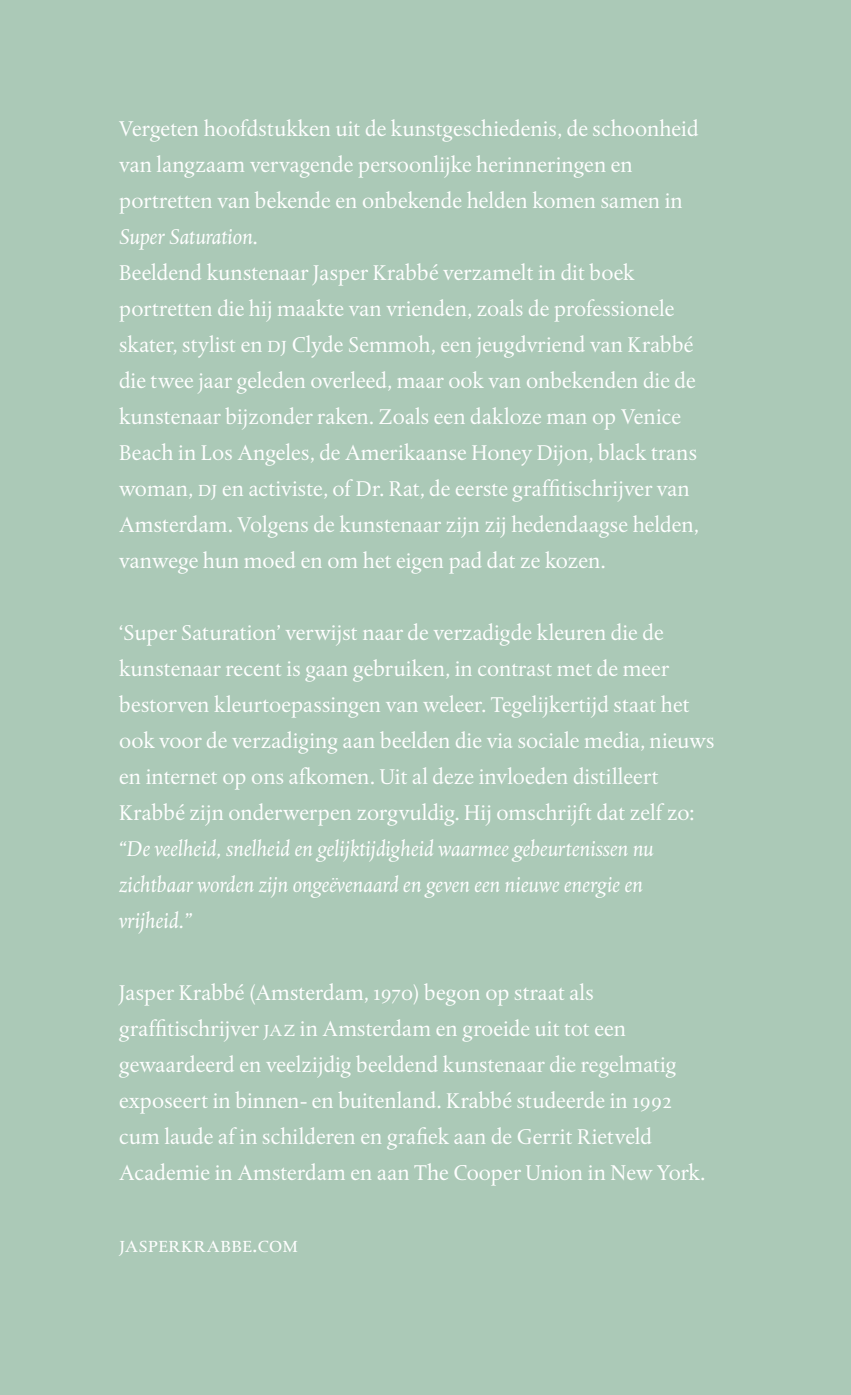
<style>
.page{position:relative;width:851px;height:1395px;background:#fff}
.page>*{position:absolute;margin:0;border:0;box-sizing:border-box;transform-origin:0 0}
.t1{font:22.5px/36px "DTL Albertina ST";color:#fff}
.t2{font:italic 22.5px/36px "DTL Albertina ST";color:#fff}
.t3{font:22.5px "DTL Albertina T Caps";letter-spacing:-.005em;color:#fff}
.s1{font-style:italic}
.s2{font-family:"DTL Albertina T Caps"}
</style>
<div class="page">
<div style="left:0;top:0;width:850px;height:1395px;background:#abc9b7"></div>
<p class="t1" style="left:119px;top:110px;width:581px">Vergeten hoofdstukken uit de kunstgeschiedenis, de schoonheid van langzaam vervagende persoonlijke herinneringen en portretten van bekende en onbekende helden komen samen in <span class="s1">Super Saturation</span>.<br>Beeldend kunstenaar Jasper Krabbé verzamelt in dit boek portretten die hij maakte van vrienden, zoals de professionele skater, stylist en <span class="s2">dj</span> Clyde Semmoh, een jeugdvriend van Krabbé die twee jaar geleden overleed, maar ook van onbekenden die de kunstenaar bijzonder raken. Zoals een dakloze man op Venice Beach in Los Angeles, de Amerikaanse Honey Dijon, black trans woman, <span class="s2">dj</span> en activiste, of Dr. Rat, de eerste graffitischrijver van Amsterdam. Volgens de kunstenaar zijn zij hedendaagse helden, vanwege hun moed en om het eigen pad dat ze kozen.</p>
<p class="t1" style="left:119px;top:614px;width:597px">‘Super Saturation’ verwijst naar de verzadigde kleuren die de kunstenaar recent is gaan gebruiken, in contrast met de meer bestorven kleurtoepassingen van weleer. Tegelijkertijd staat het ook voor de verzadiging aan beelden die via sociale media, nieuws en internet op ons afkomen. Uit al deze invloeden distilleert Krabbé zijn onderwerpen zorgvuldig. Hij omschrijft dat zelf zo:</p>
<p class="t2" style="left:119px;top:830px;width:536px">“De veelheid, snelheid en gelijktijdigheid waarmee gebeurtenissen nu zichtbaar worden zijn ongeëvenaard en geven een nieuwe energie en vrijheid.”</p>
<p class="t1" style="left:119px;top:974px;width:587px">Jasper Krabbé (Amsterdam, <span class="s2">1970</span>) begon op straat als graffitischrijver <span class="s2">jaz</span> in Amsterdam en groeide uit tot een gewaardeerd en veelzijdig beeldend kunstenaar die regelmatig exposeert in binnen- en buitenland. Krabbé studeerde in <span class="s2">1992 </span>cum laude af in schilderen en grafiek aan de Gerrit Rietveld Academie in Amsterdam en aan The Cooper Union in New York.</p>
<p class="t3" style="left:119px;top:1231px;width:180px">jasperkrabbe.com</p>
</div>
